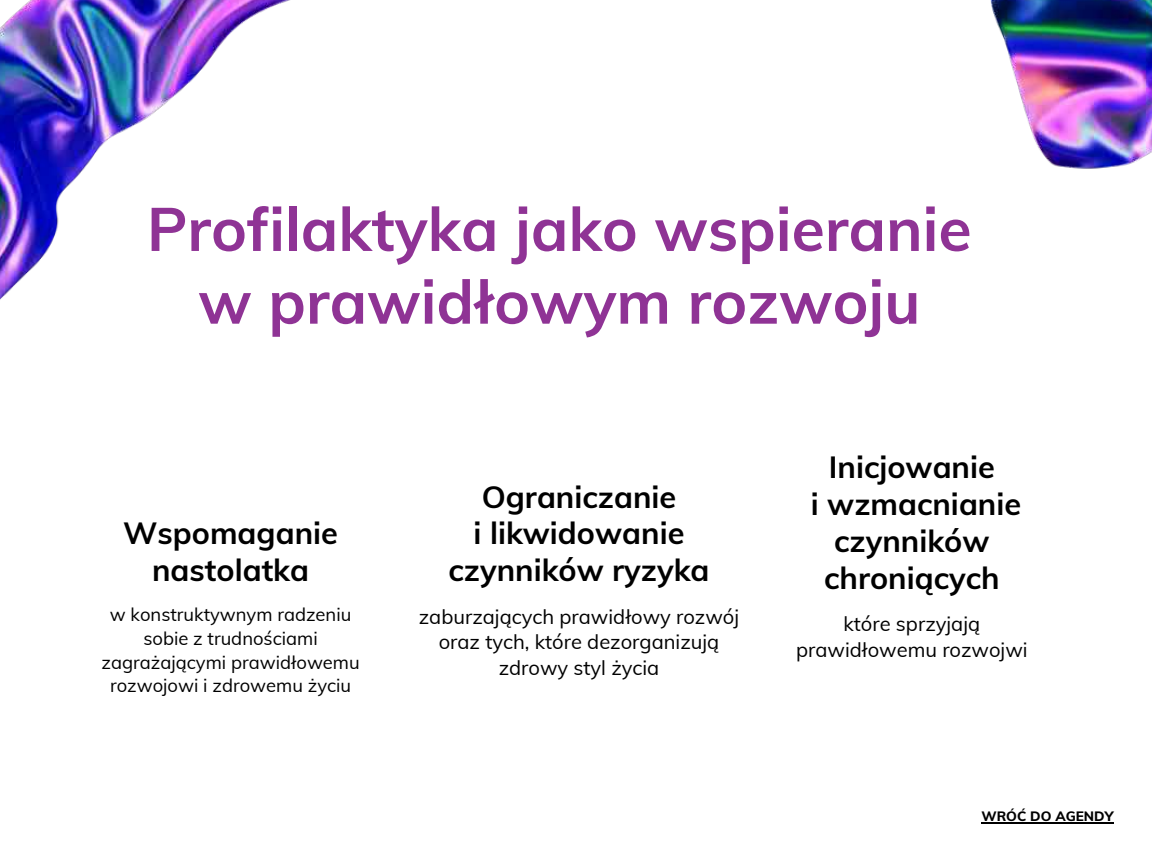
<style>
.page{position:relative;width:1152px;height:864px;background:#fff}
.page>*{position:absolute;margin:0;border:0;box-sizing:border-box;transform-origin:0 0}
.t1{font:700 60.6px/72.8px "Muli";color:#8f3395;text-align:center}
.t2{font:700 30.6px/36.8px "Muli";color:#000;text-align:center}
.t3{font:20.1px/25.7px "Muli";color:#000;text-align:center}
.t4{font:18.45px/23.7px "Muli";color:#000;text-align:center}
.t5{font:800 13.65px "Muli";color:#000}
</style>
<div class="page">
<img style="left:0;top:0;width:290px;height:300px">
<img style="left:991px;top:0;width:161px;height:169px">
<hr style="left:981px;top:822px;width:132px;height:2px;background:#000">
<p class="t1" style="left:147px;top:192px;width:826px">Profilaktyka jako wspieranie w prawidłowym rozwoju</p>
<h2 class="t2" style="left:123px;top:514px;width:216px">Wspomaganie nastolatka</h2>
<h2 class="t4" style="left:101px;top:603px;width:260px">w konstruktywnym radzeniu sobie z trudnościami zagrażającymi prawidłowemu rozwojowi i zdrowemu życiu</h2>
<p class="t2" style="left:449px;top:478px;width:263px">Ograniczanie<br>i likwidowanie czynników ryzyka</p>
<p class="t3" style="left:419px;top:603px;width:322px">zaburzających prawidłowy rozwój oraz tych, które dezorganizują zdrowy styl życia</p>
<h2 class="t2" style="left:811px;top:448px;width:212px">Inicjowanie<br>i wzmacnianie czynników chroniących</h2>
<p class="t3" style="left:796px;top:611px;width:233px">które sprzyjają prawidłowemu rozwojwi</p>
<p class="t5" style="left:981px;top:807px;width:134px">WRÓĆ DO AGENDY</p>
</div>
